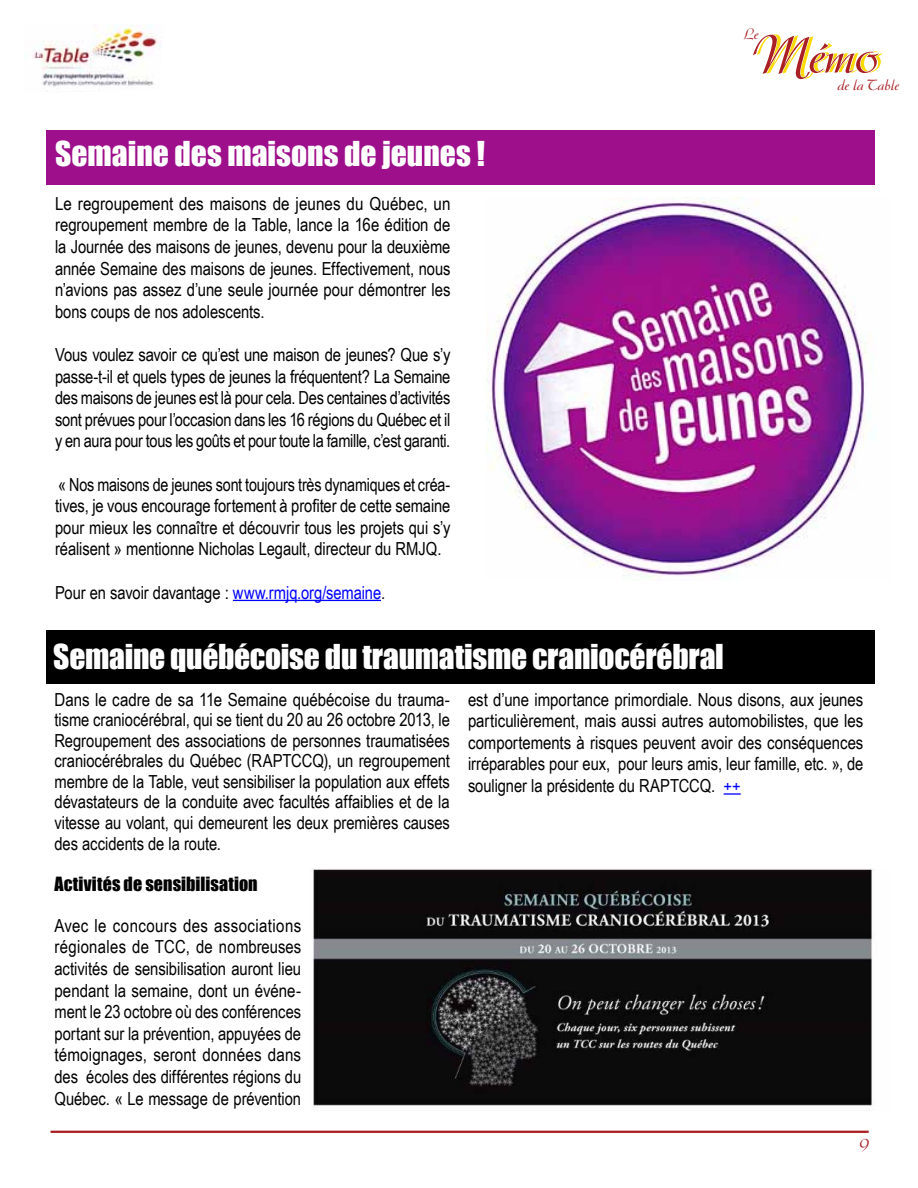
<style>
.page{position:relative;width:918px;height:1188px;background:#fff}
.page>*{position:absolute;margin:0;border:0;box-sizing:border-box;transform-origin:0 0}
.t1{font:52.5px "Arkona";color:#feda00}
.t2{font:31.5px "Impact";letter-spacing:-.01em;color:#fff}
.t3{font:18px/21.6px "Arial Narrow";letter-spacing:-.005em;color:#000;text-align:justify}
.t4{font:18px "Impact";letter-spacing:.005em;color:#000}
.t5{font:17.1px "Arkona";color:#aa1f24}
.t6{font:15px "Arkona";color:#aa1f24}
.s1{color:#00f}
</style>
<div class="page">
<img style="left:32px;top:25px;width:130px;height:62px">
<div style="left:46px;top:630px;width:828px;height:54px;background:#000"></div>
<div style="left:46px;top:130px;width:828px;height:54px;background:#9e0f8b"></div>
<div style="left:50px;top:1131px;width:819px;height:2px;border:2px solid #aa1f24"></div>
<hr style="left:233px;top:600px;width:148px;height:1px;background:#00f">
<svg style="left:724px;top:793px;width:17px;height:2px"></svg>
<img style="left:486px;top:198px;width:384px;height:381px">
<img style="left:313px;top:868px;width:562px;height:238px">
<h2 class="t2" style="left:55px;top:129px;width:431px">Semaine des maisons de jeunes !</h2>
<p class="t3" style="left:55px;top:192px;width:397px">Le regroupement des maisons de jeunes du Québec, un regroupement membre de la Table, lance la 16e édition de la Journée des maisons de jeunes, devenu pour la deuxième année Semaine des maisons de jeunes. Effectivement, nous n’avions pas assez d’une seule journée pour démontrer les bons coups de nos adolescents.</p>
<p class="t3" style="left:55px;top:343px;width:397px">Vous voulez savoir ce qu’est une maison de jeunes? Que s’y passe-t-il et quels types de jeunes la fréquentent? La Semaine des maisons de jeunes est là pour cela. Des centaines d’activités sont prévues pour l’occasion dans les 16 régions du Québec et il y en aura pour tous les goûts et pour toute la famille, c’est garanti.</p>
<p class="t3" style="left:55px;top:473px;width:397px">« Nos maisons de jeunes sont toujours très dynamiques et créa&shy;tives, je vous encourage fortement à profiter de cette semaine pour mieux les connaître et découvrir tous les projets qui s’y réalisent » mentionne Nicholas Legault, directeur du RMJQ.</p>
<p class="t3" style="left:55px;top:581px;width:332px">Pour en savoir davantage : <span class="s1">www.rmjq.org/semaine</span>.</p>
<p class="t6" style="left:744px;top:25px;width:16px">Le</p>
<h1 class="t1" style="left:756px;top:24px;width:128px">Mémo</h1>
<p class="t6" style="left:837px;top:76px;width:63px">de la Table</p>
<h2 class="t2" style="left:53px;top:632px;width:672px">Semaine québécoise du traumatisme craniocérébral</h2>
<p class="t3" style="left:55px;top:688px;width:397px;line-height:20.5px">Dans le cadre de sa 11e Semaine québécoise du trauma&shy;tisme craniocérébral, qui se tient du 20 au 26 octobre 2013, le Regroupement des associations de personnes traumatisées craniocérébrales du Québec (RAPTCCQ), un regroupement membre de la Table, veut sensibiliser la population aux effets dévastateurs de la conduite avec facultés affaiblies et de la vitesse au volant, qui demeurent les deux premières causes des accidents de la route.</p>
<p class="t4" style="left:55px;top:870px;width:205px">Activités de sensibilisation</p>
<p class="t3" style="left:55px;top:914px;width:248px">Avec le concours des associations régionales de TCC, de nombreuses activités de sensibilisation auront lieu pendant la semaine, dont un événe&shy;ment le 23 octobre où des conférences portant sur la prévention, appuyées de témoignages, seront données dans des écoles des différentes régions du Québec. « Le message de prévention</p>
<p class="t3" style="left:468px;top:688px;width:397px">est d’une importance primordiale. Nous disons, aux jeunes particulièrement, mais aussi autres automobilistes, que les comportements à risques peuvent avoir des conséquences irréparables pour eux, pour leurs amis, leur famille, etc. », de souligner la présidente du RAPTCCQ. <span class="s1">++</span></p>
<p class="t5" style="left:859px;top:1133px;width:11px">9</p>
</div>
